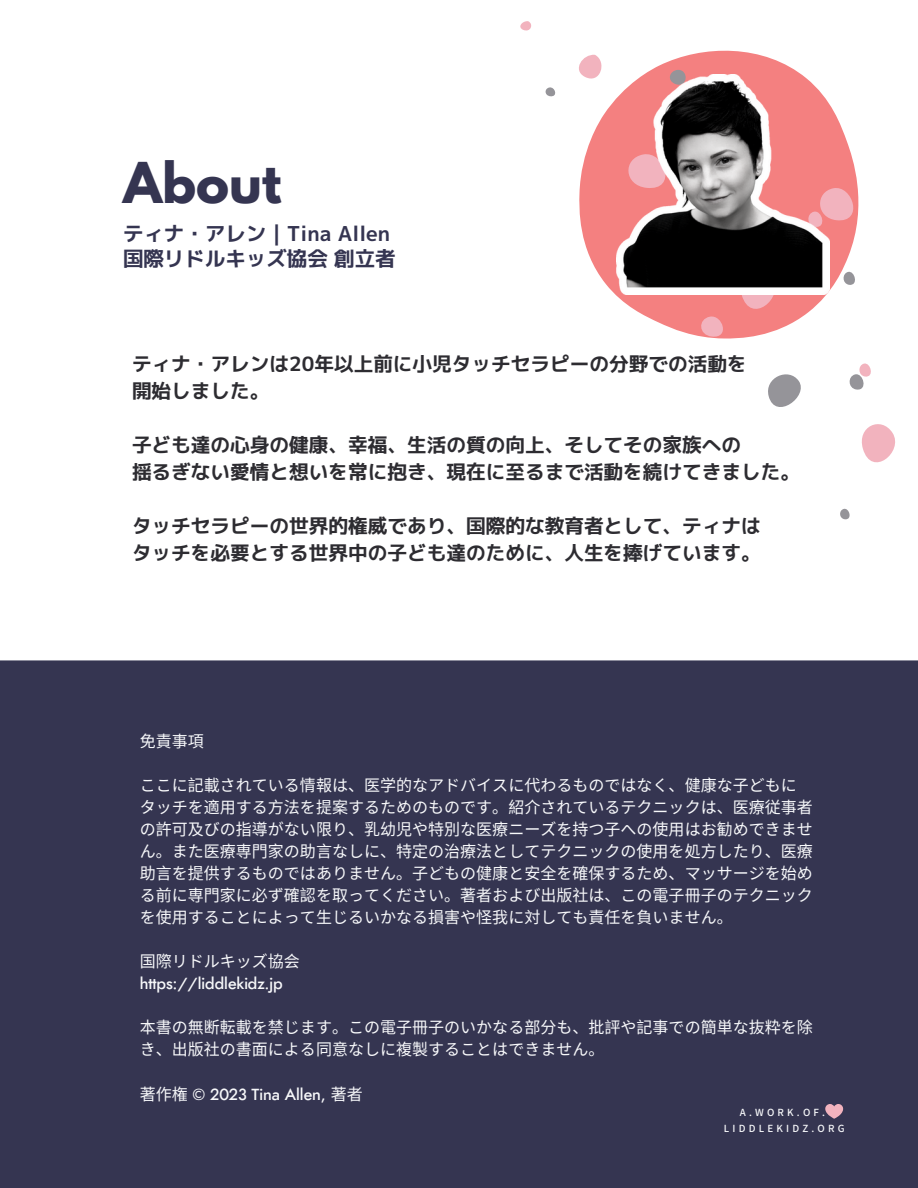
<style>
.page{position:relative;width:918px;height:1188px;background:#fff}
.page>*{position:absolute;margin:0;border:0;box-sizing:border-box;transform-origin:0 0}
.t1{font:700 49.95px "League Spartan";color:#353551}
.t2{font:20.55px/24.8px "mplus 1 p bold";color:#353551}
.t3{font:19.65px/27px "mplus 1 p bold";color:#2d2c31}
.t4{font:16.05px/22px "Noto Sans CJ Ksc";color:#f7f8fa}
.t5{font:italic 500 16.05px/22px "Renner";color:#f7f8fa}
.t6{font:500 9.75px "irohakaku C";letter-spacing:.33em;color:#f7f8fa}
.s1{font-family:"Noto Sans CJ Ksc";font-weight:400;font-style:normal}
</style>
<div class="page">
<div style="left:0;top:660px;width:918px;height:528px;background:#353551"></div>
<svg style="left:825px;top:1104px;width:19px;height:15px"></svg>
<svg style="left:520px;top:21px;width:375px;height:442px"></svg>
<svg style="left:544px;top:86px;width:15px;height:11px"></svg>
<svg style="left:840px;top:508px;width:10px;height:12px"></svg>
<img style="left:617px;top:74px;width:212px;height:221px">
<p class="t1" style="left:123px;top:158px;width:160px">About</p>
<p class="t2" style="left:123px;top:221px;width:274px">ティナ・アレン｜Tina Allen国際リドルキッズ協会創立者</p>
<p class="t3" style="left:132px;top:350px;width:616px">ティナ・アレンは20年以上前に小児タッチセラピーの分野での活動を開始しました。</p>
<h2 class="t3" style="left:132px;top:431px;width:670px">子ども達の心身の健康、幸福、生活の質の向上、そしてその家族への<br>揺るぎない愛情と想いを常に抱き、現在に至るまで活動を続けてきました。</h2>
<h2 class="t3" style="left:132px;top:512px;width:630px">タッチセラピーの世界的権威であり、国際的な教育者として、ティナはタッチを必要とする世界中の子ども達のために、人生を捧げています。</h2>
<p class="t4" style="left:140px;top:729px;width:66px">免責事項</p>
<h1 class="t4" style="left:140px;top:773px;width:675px">ここに記載されている情報は、医学的なアドバイスに代わるものではなく、健康な子どもにタッチを適用する方法を提案するためのものです。紹介されているテクニックは、医療従事者の許可及びの指導がない限り、乳幼児や特別な医療ニーズを持つ子への使用はお勧めできません。また医療専門家の助言なしに、特定の治療法としてテクニックの使用を処方したり、医療助言を提供するものではありません。子どもの健康と安全を確保するため、マッサージを始める前に専門家に必ず確認を取ってください。著者および出版社は、この電子冊子のテクニックを使用することによって生じるいかなる損害や怪我に対しても責任を負いません。</h1>
<h1 class="t5" style="left:140px;top:951px;width:162px"><span class="s1">国際リドルキッズ協会</span>https://liddlekidz.jp</h1>
<h1 class="t4" style="left:140px;top:1016px;width:675px">本書の無断転載を禁じます。この電子冊子のいかなる部分も、批評や記事での簡単な抜粋を除き、出版社の書面による同意なしに複製することはできません。</h1>
<h1 class="t5" style="left:140px;top:1084px;width:225px"><span class="s1">著作権</span> © 2023 Tina Allen, <span class="s1">著者</span></h1>
<h2 class="t6" style="left:740px;top:1106px;width:87px">A.WORK.OF.</h2>
<h2 class="t6" style="left:724px;top:1122px;width:122px">LIDDLEKIDZ.ORG</h2>
</div>
